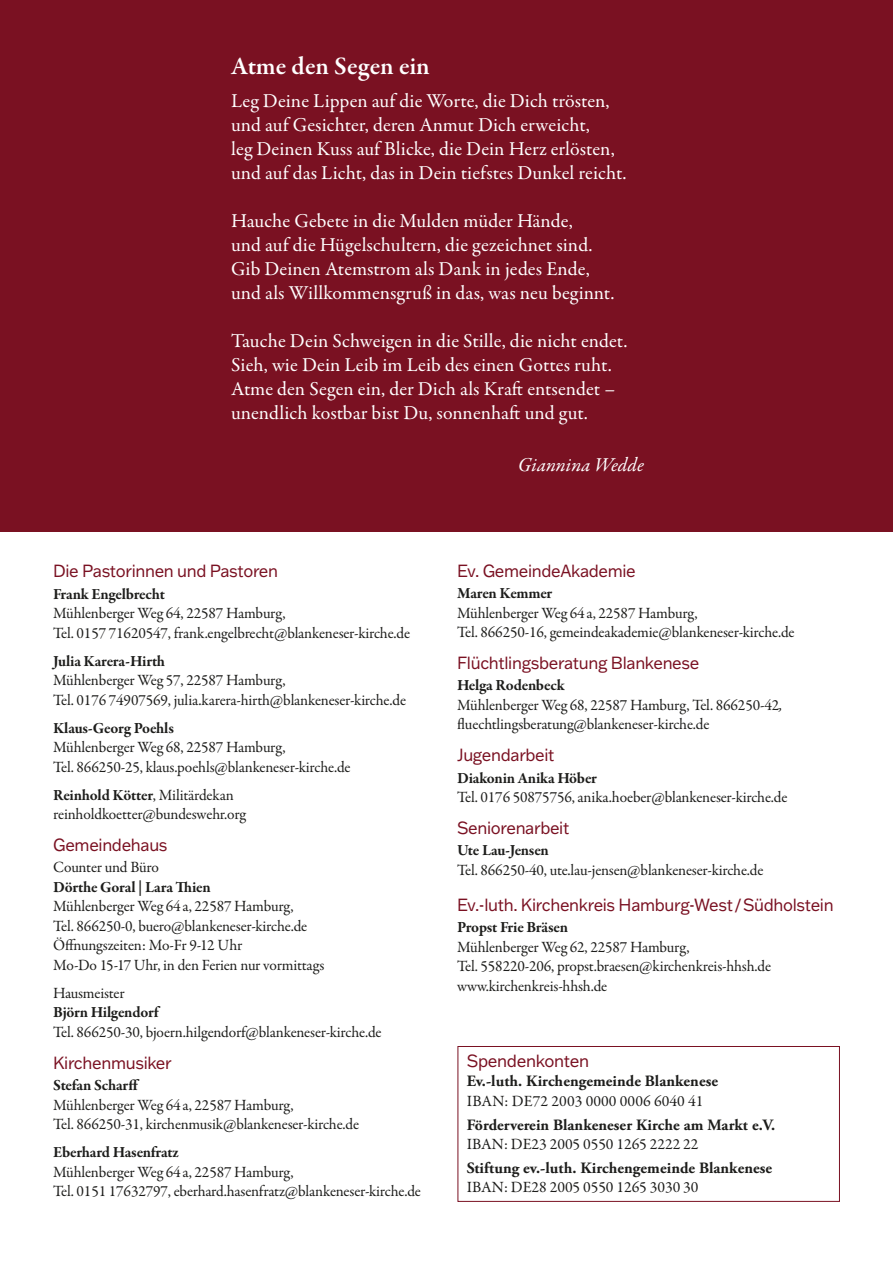
<style>
.page{position:relative;width:893px;height:1263px;background:#fff}
.page>*{position:absolute;margin:0;border:0;box-sizing:border-box;transform-origin:0 0}
.t1{font:600 25.5px "Garamond Premr Pro";letter-spacing:-.005em;color:#fff}
.t2{font:19.8px/24px "Garamond Premr Pro";letter-spacing:.005em;color:#fff}
.t3{font:italic 19.8px "Garamond Premr Pro";letter-spacing:.005em;color:#fff}
.t4{font:17.25px "Franklin Gothic ATF";letter-spacing:-.02em;color:#7a1122;scale:.95 1}
.t5{font:17.25px "Franklin Gothic ATF";letter-spacing:-.02em;color:#7a1122;scale:.96 1}
.t6{font:15.75px/19.5px "Garamond Premr Pro";letter-spacing:-.01em;color:#1d1d1b}
.t7{font:700 15.75px "Garamond Premr Pro";letter-spacing:-.015em;color:#1d1d1b}
.t8{font:700 15.75px "Adobe Garamond Pro";letter-spacing:.005em;color:#1d1d1b}
.s1{font-weight:700}
.s2{font-style:italic}
</style>
<div class="page">
<div style="left:0;top:0;width:893px;height:531px;background:#7a1122"></div>
<div style="left:458px;top:1046px;width:382px;height:156px;border:1px solid #7a1122"></div>
<h1 class="t1" style="left:231px;top:50px;width:200px">Atme den Segen ein</h1>
<p class="t2" style="left:231px;top:90px;width:397px">Leg Deine Lippen auf die Worte, die Dich trösten, und auf Gesichter, deren Anmut Dich erweicht,<br>leg Deinen Kuss auf Blicke, die Dein Herz erlösten, und auf das Licht, das in Dein tiefstes Dunkel reicht.</p>
<p class="t2" style="left:231px;top:210px;width:385px">Hauche Gebete in die Mulden müder Hände,<br>und auf die Hügelschultern, die gezeichnet sind.<br>Gib Deinen Atemstrom als Dank in jedes Ende, und als Willkommensgruß in das, was neu beginnt.</p>
<p class="t2" style="left:231px;top:330px;width:398px">Tauche Dein Schweigen in die Stille, die nicht endet.<br>Sieh, wie Dein Leib im Leib des einen Gottes ruht.<br>Atme den Segen ein, der Dich als Kraft entsendet – unendlich kostbar bist Du, sonnenhaft und gut.</p>
<p class="t3" style="left:518px;top:452px;width:128px">Giannina Wedde</p>
<p class="t4" style="left:53px;top:559px;width:238px">Die Pastorinnen und Pastoren</p>
<p class="t7" style="left:53px;top:584px;width:113px">Frank Engelbrecht</p>
<p class="t6" style="left:53px;top:604px;width:358px">Mühlenberger Weg 64, 22587 Hamburg,<br>Tel. 0157 71620547, frank.engelbrecht@blankeneser-kirche.de</p>
<p class="t7" style="left:53px;top:651px;width:113px">Julia Karera-Hirth</p>
<p class="t6" style="left:53px;top:671px;width:354px">Mühlenberger Weg 57, 22587 Hamburg,<br>Tel. 0176 74907569, julia.karera-hirth@blankeneser-kirche.de</p>
<p class="t7" style="left:53px;top:718px;width:122px">Klaus-Georg Poehls</p>
<p class="t6" style="left:53px;top:738px;width:299px">Mühlenberger Weg 68, 22587 Hamburg,<br>Tel. 866250-25, klaus.poehls@blankeneser-kirche.de</p>
<p class="t6" style="left:53px;top:785px;width:194px"><span class="s1">Reinhold Kötter</span>, Militärdekan reinholdkoetter@bundeswehr.org</p>
<p class="t4" style="left:53px;top:833px;width:122px">Gemeindehaus</p>
<p class="t6" style="left:53px;top:858px;width:107px">Counter und Büro</p>
<p class="t7" style="left:53px;top:877px;width:159px">Dörthe Goral | Lara Thien</p>
<p class="t6" style="left:53px;top:897px;width:273px">Mühlenberger Weg 64a, 22587 Hamburg,<br>Tel. 866250-0, buero@blankeneser-kirche.de Öffnungszeiten: Mo-Fr 9-12 Uhr<br>Mo-Do 15-17 Uhr, in den Ferien nur vormittags</p>
<p class="t6" style="left:53px;top:983px;width:73px">Hausmeister</p>
<p class="t7" style="left:53px;top:1003px;width:107px">Björn Hilgendorf</p>
<p class="t6" style="left:53px;top:1022px;width:330px">Tel. 866250-30, bjoern.hilgendorf@blankeneser-kirche.de</p>
<p class="t4" style="left:53px;top:1051px;width:126px">Kirchenmusiker</p>
<p class="t7" style="left:53px;top:1075px;width:88px">Stefan Scharff</p>
<p class="t6" style="left:53px;top:1095px;width:307px">Mühlenberger Weg 64a, 22587 Hamburg,<br>Tel. 866250-31, kirchenmusik@blankeneser-kirche.de</p>
<p class="t7" style="left:53px;top:1142px;width:127px">Eberhard Hasenfratz</p>
<p class="t6" style="left:53px;top:1162px;width:369px">Mühlenberger Weg 64a, 22587 Hamburg,<br>Tel. 0151 17632797, eberhard.hasenfratz@blankeneser-kirche.de</p>
<p class="t4" style="left:457px;top:559px;width:190px">Ev. GemeindeAkademie</p>
<p class="t7" style="left:457px;top:583px;width:97px">Maren Kemmer</p>
<p class="t6" style="left:457px;top:603px;width:339px">Mühlenberger Weg 64a, 22587 Hamburg,<br>Tel. 866250-16, gemeindeakademie@blankeneser-kirche.de</p>
<p class="t4" style="left:457px;top:651px;width:257px">Flüchtlingsberatung Blankenese</p>
<p class="t6" style="left:457px;top:676px;width:327px"><span class="s1">Helga Rodenbeck<br></span>Mühlenberger Weg 68, 22587 Hamburg, Tel. 866250-42<span class="s2">, </span>fluechtlingsberatung@blankeneser-kirche.de</p>
<p class="t4" style="left:457px;top:743px;width:104px">Jugendarbeit</p>
<p class="t7" style="left:457px;top:768px;width:141px">Diakonin Anika Höber</p>
<p class="t6" style="left:457px;top:788px;width:332px">Tel. 0176 50875756, anika.hoeber@blankeneser-kirche.de</p>
<p class="t4" style="left:457px;top:816px;width:120px">Seniorenarbeit</p>
<p class="t7" style="left:457px;top:841px;width:93px">Ute Lau-Jensen</p>
<p class="t6" style="left:457px;top:860px;width:308px">Tel. 866250-40, ute.lau-jensen@blankeneser-kirche.de</p>
<p class="t4" style="left:457px;top:893px;width:398px">Ev.-luth. Kirchenkreis Hamburg-West/Südholstein</p>
<p class="t7" style="left:457px;top:918px;width:112px">Propst Frie Bräsen</p>
<p class="t6" style="left:457px;top:937px;width:315px">Mühlenberger Weg 62, 22587 Hamburg,<br>Tel. 558220-206, propst.braesen@kirchenkreis-hhsh.de www.kirchenkreis-hhsh.de</p>
<p class="t5" style="left:467px;top:1049px;width:129px">Spendenkonten</p>
<p class="t8" style="left:467px;top:1072px;width:253px">Ev.-luth. Kirchengemeinde Blankenese</p>
<p class="t6" style="left:467px;top:1091px;width:238px">IBAN: DE72 2003 0000 0006 6040 41</p>
<p class="t8" style="left:467px;top:1115px;width:310px">Förderverein Blankeneser Kirche am Markt e.V.</p>
<p class="t6" style="left:467px;top:1135px;width:233px">IBAN: DE23 2005 0550 1265 2222 22</p>
<p class="t8" style="left:467px;top:1159px;width:307px">Stiftung ev.-luth. Kirchengemeinde Blankenese</p>
<p class="t6" style="left:467px;top:1178px;width:233px">IBAN: DE28 2005 0550 1265 3030 30</p>
</div>
